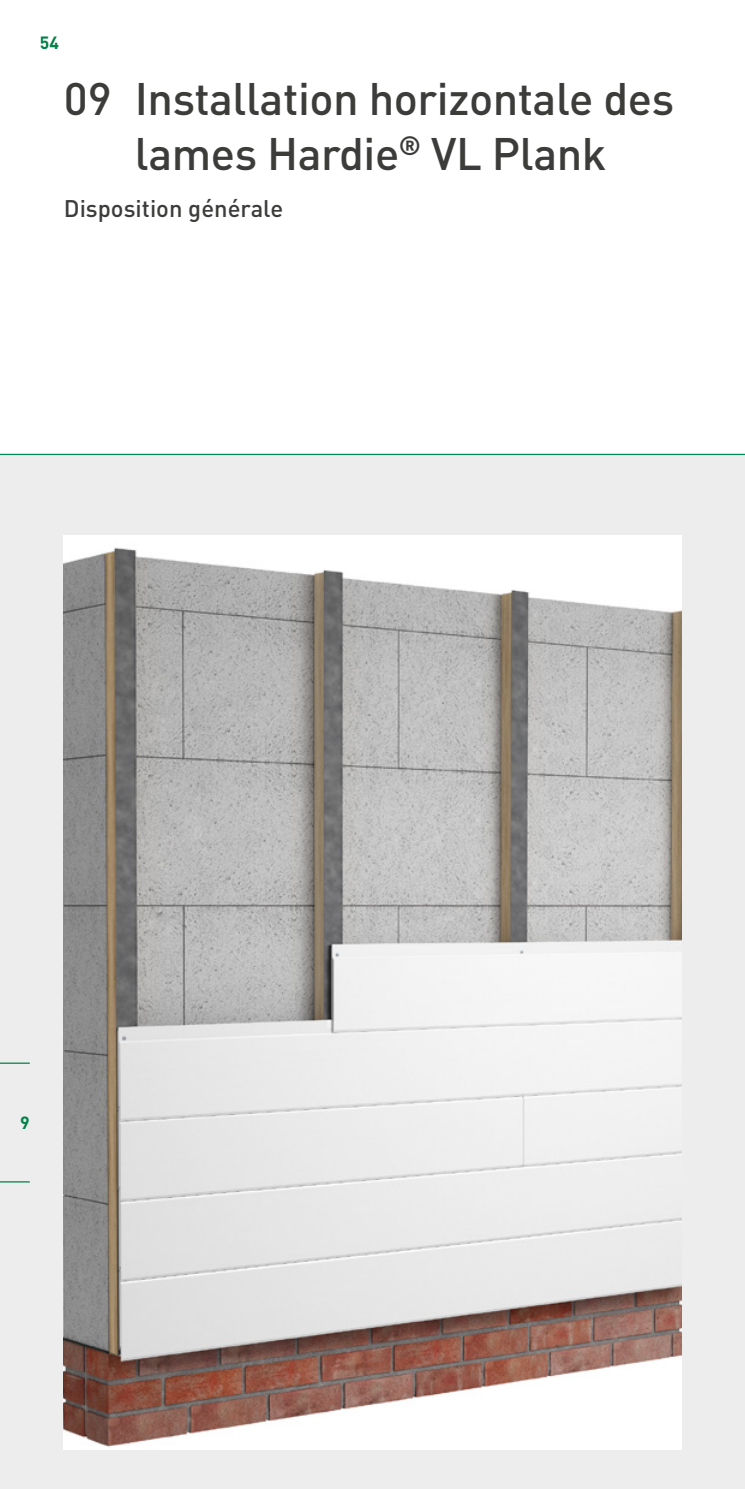
<style>
.page{position:relative;width:745px;height:1489px;background:#fff}
.page>*{position:absolute;margin:0;border:0;box-sizing:border-box;transform-origin:0 0}
.Seitenheadline{font:500 45px/55px "DIN Pro";letter-spacing:-.01em;color:#3c3c3b;text-align:center}
.Subheadline{font:500 23.75px "DIN Pro";color:#3c3c3b}
.t1{font:700 17.5px "DIN Pro";color:#008148}
</style>
<div class="page">
<div style="left:0;top:455px;width:744px;height:1033px;background:#ededed"></div>
<hr style="left:0;top:454px;width:744px;height:1px;background:#008a55">
<img style="left:64px;top:535px;width:616px;height:914px">
<hr style="left:0;top:1062px;width:30px;height:1px;background:#008148">
<hr style="left:0;top:1181px;width:30px;height:1px;background:#008148">
<p class="t1" style="left:40px;top:28px;width:21px">54</p>
<p class="Seitenheadline" style="left:64px;top:67px;width:611px">09 Installation horizontale des lames Hardie<sup>®</sup> VL Plank</p>
<p class="Subheadline" style="left:64px;top:189px;width:221px">Disposition générale</p>
<p class="t1" style="left:20px;top:1107px;width:11px">9</p>
</div>
